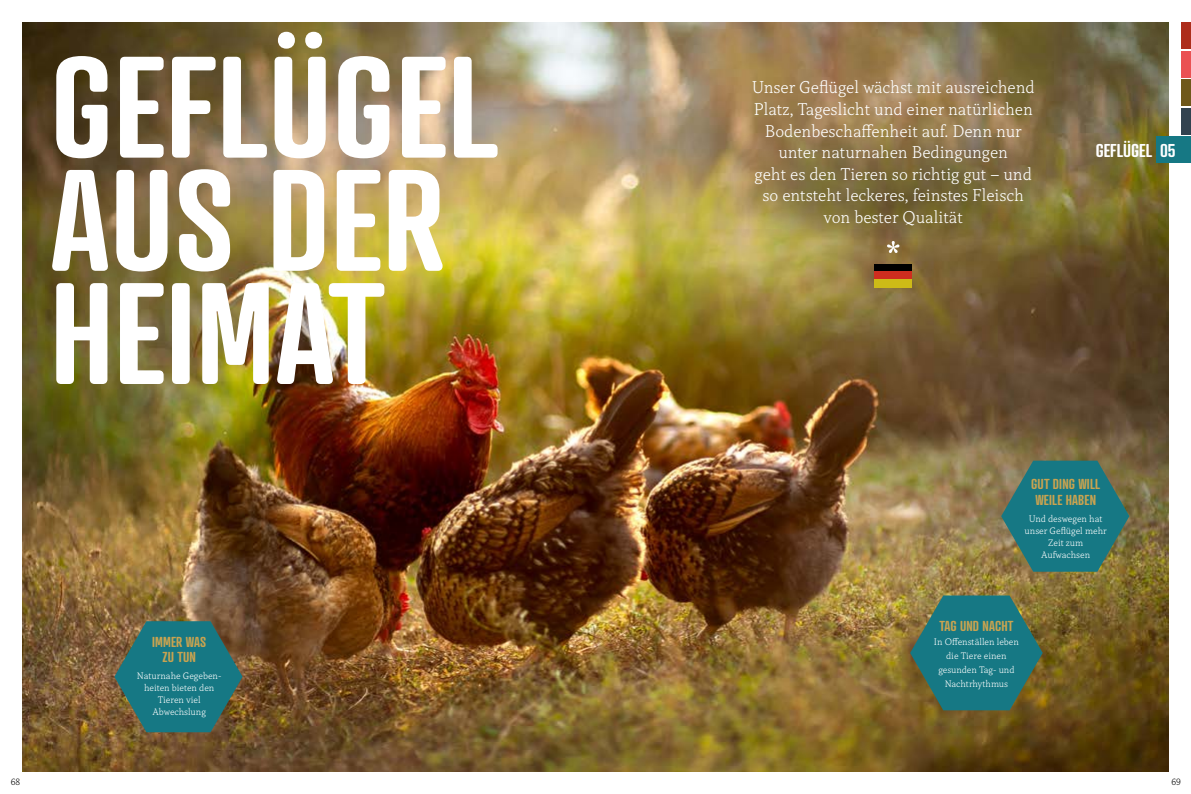
<style>
.page{position:relative;width:1191px;height:794px;background:#fff}
.page>*{position:absolute;margin:0;border:0;box-sizing:border-box;transform-origin:0 0}
.t1{font:600 139.3px/113.1px "Atrament";letter-spacing:.01em;color:#fff}
.t2{font:300 18px/21.6px "Capitolina";color:#fff;text-align:center}
.t3{font:600 18px "Atrament";color:#fff}
.t4{font:600 14px/16px "Atrament";letter-spacing:.01em;color:#c9a350}
.t5{font:300 10px/12px "Capitolina";color:#fff;text-align:center}
.t6{font:300 10px "Capitolina";color:#000}
</style>
<div class="page">
<img style="left:23px;top:23px;width:1145px;height:748px">
<svg style="left:725px;top:132px;width:322px;height:108px;background:#897644"></svg>
<svg style="left:1001px;top:460px;width:128px;height:112px;background:#337774"></svg>
<svg style="left:886px;top:241px;width:13px;height:12px"></svg>
<div style="left:874px;top:264px;width:38px;height:8px;background:#000"></div>
<div style="left:874px;top:272px;width:38px;height:8px;background:#cf2d1f"></div>
<div style="left:874px;top:280px;width:38px;height:8px;background:#cdbb17"></div>
<svg style="left:114px;top:621px;width:129px;height:111px;background:#30706f"></svg>
<svg style="left:910px;top:595px;width:132px;height:115px;background:#32746e"></svg>
<div style="left:1181px;top:51px;width:10px;height:26px;background:#ea5153"></div>
<div style="left:1181px;top:23px;width:10px;height:26px;background:#ad2d1b"></div>
<div style="left:1181px;top:80px;width:10px;height:26px;background:#6f581b"></div>
<div style="left:1181px;top:108px;width:10px;height:27px;background:#32424f"></div>
<div style="left:1156px;top:137px;width:35px;height:26px;background:#167884"></div>
<h1 class="t1" style="left:51px;top:48px;width:449px">GEFLÜGEL<br>AUS DER<br>HEIMAT</h1>
<p class="t4" style="left:152px;top:634px;width:56px;line-height:15px;text-align:center">IMMER WAS<br>ZU TUN</p>
<p class="t5" style="left:137px;top:670px;width:86px">Naturnahe Gegeben&shy;heiten bieten den<br>Tieren viel<br>Abwechslung</p>
<p class="t2" style="left:752px;top:77px;width:284px">Unser Geflügel wächst mit ausreichend Platz, Tageslicht und einer natürlichen Bodenbeschaffenheit auf. Denn nur unter naturnahen Bedingungen<br>geht es den Tieren so richtig gut – und so entsteht leckeres, feinstes Fleisch von bester Qualität</p>
<p class="t3" style="left:1095px;top:139px;width:82px">GEFLÜGEL 05</p>
<p class="t4" style="left:1031px;top:476px;width:70px">GUT DING WILL<br>WEILE HABEN</p>
<p class="t5" style="left:1024px;top:513px;width:84px">Und deswegen hat unser Geflügel mehr<br>Zeit zum<br>Aufwachsen</p>
<p class="t4" style="left:939px;top:618px;width:76px">TAG UND NACHT</p>
<p class="t5" style="left:934px;top:635px;width:87px;line-height:14px">In Offenställen leben die Tiere einen gesunden Tag- und<br>Nachtrhythmus</p>
<p class="t6" style="left:11px;top:775px;width:11px">68</p>
<p class="t6" style="left:1171px;top:775px;width:11px">69</p>
</div>
